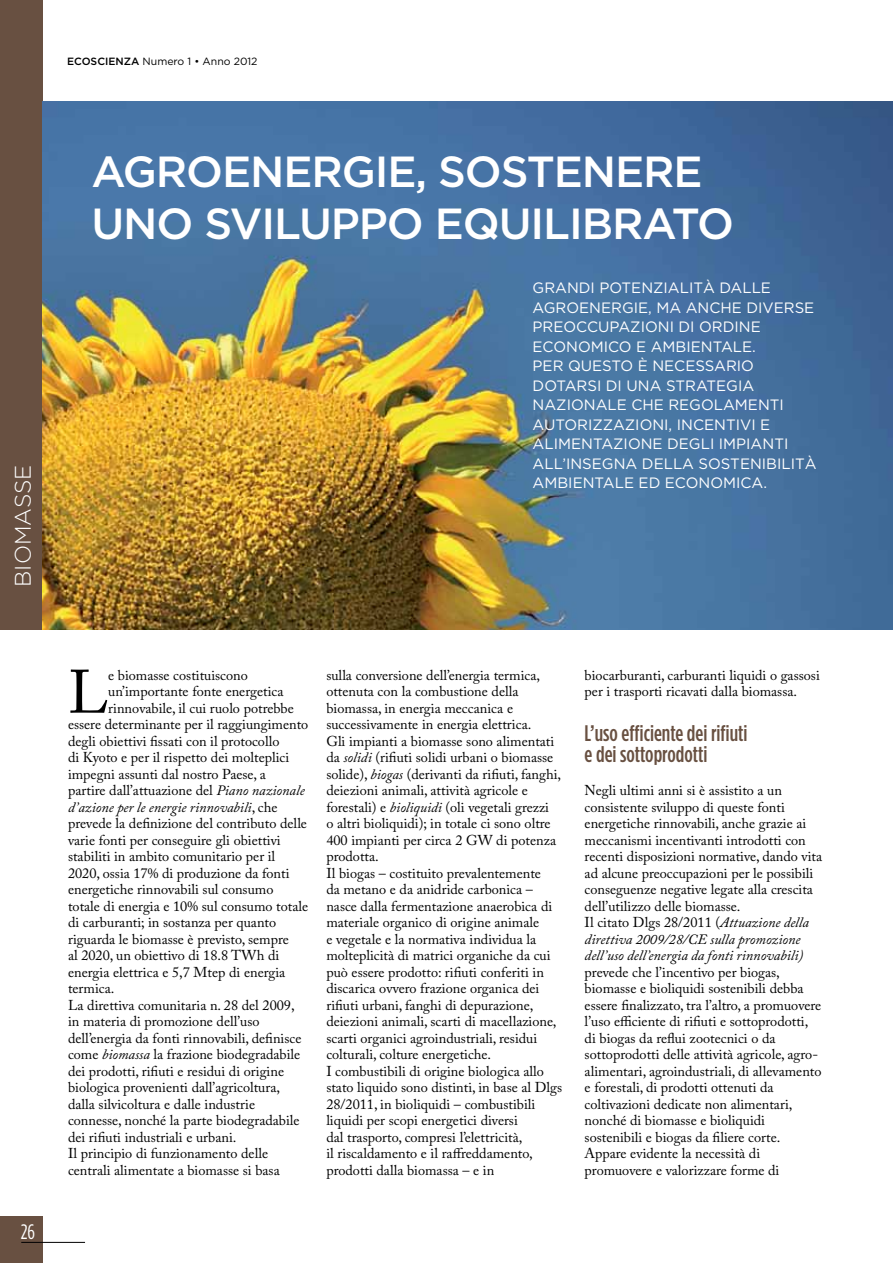
<style>
.page{position:relative;width:893px;height:1263px;background:#fff}
.page>*{position:absolute;margin:0;border:0;box-sizing:border-box;transform-origin:0 0}
.t1{font:60.6px "Adobe Caslon Pro";color:#000}
.t2{font:500 43.5px/52.5px "Gotham";letter-spacing:.285em;color:#fff}
.t3{font:500 22.5px/21px "Gotham Condensed";color:#685041}
.t4{font:300 22.5px "Gotham HTF";color:#fff}
.t5{font:21px "Gotham Condensed";color:#fff}
.t6{font:15px "Gotham";letter-spacing:.085em;color:#fff}
.t7{font:14.25px/16.5px "Adobe Caslon Pro";color:#000}
.t8{font:italic 14.25px "Adobe Caslon Pro";color:#000}
.t9{font:10.5px "Gotham";color:#000}
.s1{font-weight:500}
.s2{font-style:italic}
.s3{font-style:normal}
</style>
<div class="page">
<div style="left:0;top:1216px;width:43px;height:47px;background:#685041"></div>
<hr style="left:21px;top:1242px;width:64px;height:1px;background:#000">
<div style="left:0;top:0;width:43px;height:629px;background:#685041"></div>
<img style="left:43px;top:101px;width:850px;height:528px">
<p class="t9" style="left:67px;top:55px;width:192px"><span class="s1">ECOSCIENZA</span> NUMERO 1 • ANNO 2012</p>
<p class="t4" style="left:11px;top:587px;width:124px;rotate:-90deg">biomasse</p>
<p class="t2" style="left:91px;top:144px;width:32px">AGR</p>
<p class="t2" style="left:91px;top:144px;width:613px;text-indent:95px">OENERGIE, SOSTENERE<br>UNO SVILUPP</p>
<p class="t2" style="left:387px;top:197px;width:349px">O EQU ILIBRATO</p>
<p class="t6" style="left:533px;top:280px;width:23px">GRANDI</p>
<p class="t6" style="left:599px;top:280px;width:11px">POTENZIALIT</p>
<p class="t6" style="left:703px;top:280px;width:28px">À DALLE</p>
<p class="t6" style="left:533px;top:299px;width:12px">AGROENERGIE</p>
<p class="t6" style="left:648px;top:299px;width:50px">, MA ANC</p>
<p class="t6" style="left:720px;top:299px;width:37px">HE DIVERSE</p>
<p class="t6" style="left:533px;top:319px;width:12px">PREOCC</p>
<p class="t6" style="left:598px;top:319px;width:22px">UPAZIONI</p>
<p class="t6" style="left:678px;top:319px;width:32px">DI ORDINE</p>
<p class="t6" style="left:533px;top:338px;width:12px">ECONOMICO</p>
<p class="t6" style="left:636px;top:338px;width:26px">E AMBIENTALE</p>
<p class="t6" style="left:752px;top:338px;width:5px">.</p>
<p class="t6" style="left:533px;top:358px;width:71px">PER QUESTO</p>
<p class="t6" style="left:638px;top:358px;width:26px">È NECESSARIO</p>
<p class="t6" style="left:533px;top:377px;width:11px">DOTARSI</p>
<p class="t6" style="left:606px;top:377px;width:71px">DI UNA STRATEGIA</p>
<p class="t6" style="left:533px;top:397px;width:12px">NAZIONALE</p>
<p class="t6" style="left:631px;top:397px;width:49px">CHE REGOLAMENTI</p>
<p class="t6" style="left:533px;top:416px;width:34px">AUTORIZZAZIONI</p>
<p class="t6" style="left:669px;top:416px;width:18px">, INCENTIVI</p>
<p class="t6" style="left:760px;top:416px;width:9px">E</p>
<p class="t6" style="left:533px;top:436px;width:11px">ALIMENTAZIONE</p>
<p class="t6" style="left:667px;top:436px;width:10px">DEGLI</p>
<p class="t6" style="left:719px;top:436px;width:10px">IMPIANTI</p>
<p class="t6" style="left:533px;top:455px;width:11px">ALL</p>
<p class="t6" style="left:562px;top:455px;width:15px">’INSEGNA</p>
<p class="t6" style="left:642px;top:455px;width:12px">DELLA</p>
<p class="t6" style="left:699px;top:455px;width:10px">SOSTENIBILIT</p>
<p class="t6" style="left:805px;top:455px;width:13px">À</p>
<p class="t6" style="left:533px;top:475px;width:12px">AMBIENTALE</p>
<p class="t6" style="left:639px;top:475px;width:38px">ED ECONOMICA</p>
<p class="t6" style="left:763px;top:475px;width:5px">.</p>
<p class="t5" style="left:21px;top:1221px;width:16px">26</p>
<p class="t1" style="left:68px;top:656px;width:42px">L</p>
<p class="t7" style="left:108px;top:666px;width:141px">e biomasse costituiscono</p>
<p class="t7" style="left:108px;top:683px;width:177px">un’importante fonte energetica</p>
<p class="t7" style="left:108px;top:699px;width:187px">rinnovabile, il cui ruolo potrebbe</p>
<p class="t7" style="left:68px;top:716px;width:242px">essere determinante per il raggiungimento</p>
<p class="t7" style="left:68px;top:732px;width:213px">degli obiettivi fissati con il protocollo</p>
<p class="t7" style="left:68px;top:749px;width:223px">di Kyoto e per il rispetto dei molteplici</p>
<p class="t7" style="left:68px;top:765px;width:199px">impegni assunti dal nostro Paese, a</p>
<p class="t7" style="left:68px;top:782px;width:238px">partire dall’attuazione del <span class="s2">Piano nazionale</span></p>
<p class="t8" style="left:68px;top:798px;width:211px">d’azione per le energie rinnovabili<span class="s3">, che</span></p>
<p class="t7" style="left:68px;top:815px;width:241px">prevede la definizione del contributo delle</p>
<p class="t7" style="left:68px;top:831px;width:214px">varie fonti per conseguire gli obiettivi</p>
<p class="t7" style="left:68px;top:848px;width:209px">stabiliti in ambito comunitario per il</p>
<p class="t7" style="left:68px;top:864px;width:223px">2020, ossia 17% di produzione da fonti</p>
<p class="t7" style="left:68px;top:881px;width:207px">energetiche rinnovabili sul consumo</p>
<p class="t7" style="left:68px;top:897px;width:242px">totale di energia e 10% sul consumo totale</p>
<p class="t7" style="left:68px;top:914px;width:210px">di carburanti; in sostanza per quanto</p>
<p class="t7" style="left:68px;top:930px;width:222px">riguarda le biomasse è previsto, sempre</p>
<p class="t7" style="left:68px;top:947px;width:213px">al 2020, un obiettivo di 18.8 TWh di</p>
<p class="t7" style="left:68px;top:963px;width:219px">energia elettrica e 5,7 Mtep di energia</p>
<p class="t7" style="left:68px;top:980px;width:48px">termica.</p>
<p class="t7" style="left:68px;top:996px;width:228px">La direttiva comunitaria n. 28 del 2009,</p>
<p class="t7" style="left:68px;top:1013px;width:193px">in materia di promozione dell’uso</p>
<p class="t7" style="left:68px;top:1029px;width:235px">dell’energia da fonti rinnovabili, definisce</p>
<p class="t7" style="left:68px;top:1046px;width:234px">come <span class="s2">biomassa</span> la frazione biodegradabile</p>
<p class="t7" style="left:68px;top:1062px;width:218px">dei prodotti, rifiuti e residui di origine</p>
<p class="t7" style="left:68px;top:1079px;width:214px">biologica provenienti dall’agricoltura,</p>
<p class="t7" style="left:68px;top:1095px;width:189px">dalla silvicoltura e dalle industrie</p>
<p class="t7" style="left:68px;top:1112px;width:233px">connesse, nonché la parte biodegradabile</p>
<p class="t7" style="left:68px;top:1128px;width:170px">dei rifiuti industriali e urbani.</p>
<p class="t7" style="left:68px;top:1145px;width:202px">Il principio di funzionamento delle</p>
<p class="t7" style="left:68px;top:1161px;width:213px">centrali alimentate a biomasse si basa</p>
<p class="t7" style="left:326px;top:666px;width:237px">sulla conversione dell’energia termica, ottenuta con la combustione della biomassa, in energia meccanica e successivamente in energia elettrica.<br>Gli impianti a biomasse sono alimentati da <span class="s2">solidi</span> (rifiuti solidi urbani o biomasse solide), <span class="s2">biogas</span> (derivanti da rifiuti, fanghi, deiezioni animali, attività agricole e forestali) e <span class="s2">bioliquidi</span> (oli vegetali grezzi<br>o altri bioliquidi); in totale ci sono oltre 400 impianti per circa 2 GW di potenza prodotta.<br>Il biogas – costituito prevalentemente<br>da metano e da anidride carbonica – nasce dalla fermentazione anaerobica di materiale organico di origine animale<br>e vegetale e la normativa individua la molteplicità di matrici organiche da cui può essere prodotto: rifiuti conferiti in discarica ovvero frazione organica dei rifiuti urbani, fanghi di depurazione, deiezioni animali, scarti di macellazione, scarti organici agroindustriali, residui colturali, colture energetiche.<br>I combustibili di origine biologica allo stato liquido sono distinti, in base al Dlgs 28/2011, in bioliquidi – combustibili liquidi per scopi energetici diversi<br>dal trasporto, compresi l’elettricità,<br>il riscaldamento e il raffreddamento, prodotti dalla biomassa – e in</p>
<p class="t7" style="left:585px;top:666px;width:237px">biocarburanti, carburanti liquidi o gassosi per i trasporti ricavati dalla biomassa.</p>
<p class="t3" style="left:585px;top:722px;width:164px">L’uso efficiente dei rifiuti e dei sottoprodotti</p>
<p class="t7" style="left:585px;top:782px;width:239px">Negli ultimi anni si è assistito a un consistente sviluppo di queste fonti energetiche rinnovabili, anche grazie ai meccanismi incentivanti introdotti con recenti disposizioni normative, dando vita ad alcune preoccupazioni per le possibili conseguenze negative legate alla crescita dell’utilizzo delle biomasse.<br>Il citato Dlgs 28/2011 (<span class="s2">Attuazione della direttiva 2009/28/CE sulla promozione dell’uso dell’energia da fonti rinnovabili) </span>prevede che l’incentivo per biogas, biomasse e bioliquidi sostenibili debba essere finalizzato, tra l’altro, a promuovere l’uso efficiente di rifiuti e sottoprodotti, di biogas da reflui zootecnici o da sottoprodotti delle attività agricole, agro&shy;alimentari, agroindustriali, di allevamento e forestali, di prodotti ottenuti da coltivazioni dedicate non alimentari, nonché di biomasse e bioliquidi sostenibili e biogas da filiere corte.<br>Appare evidente la necessità di promuovere e valorizzare forme di</p>
</div>
